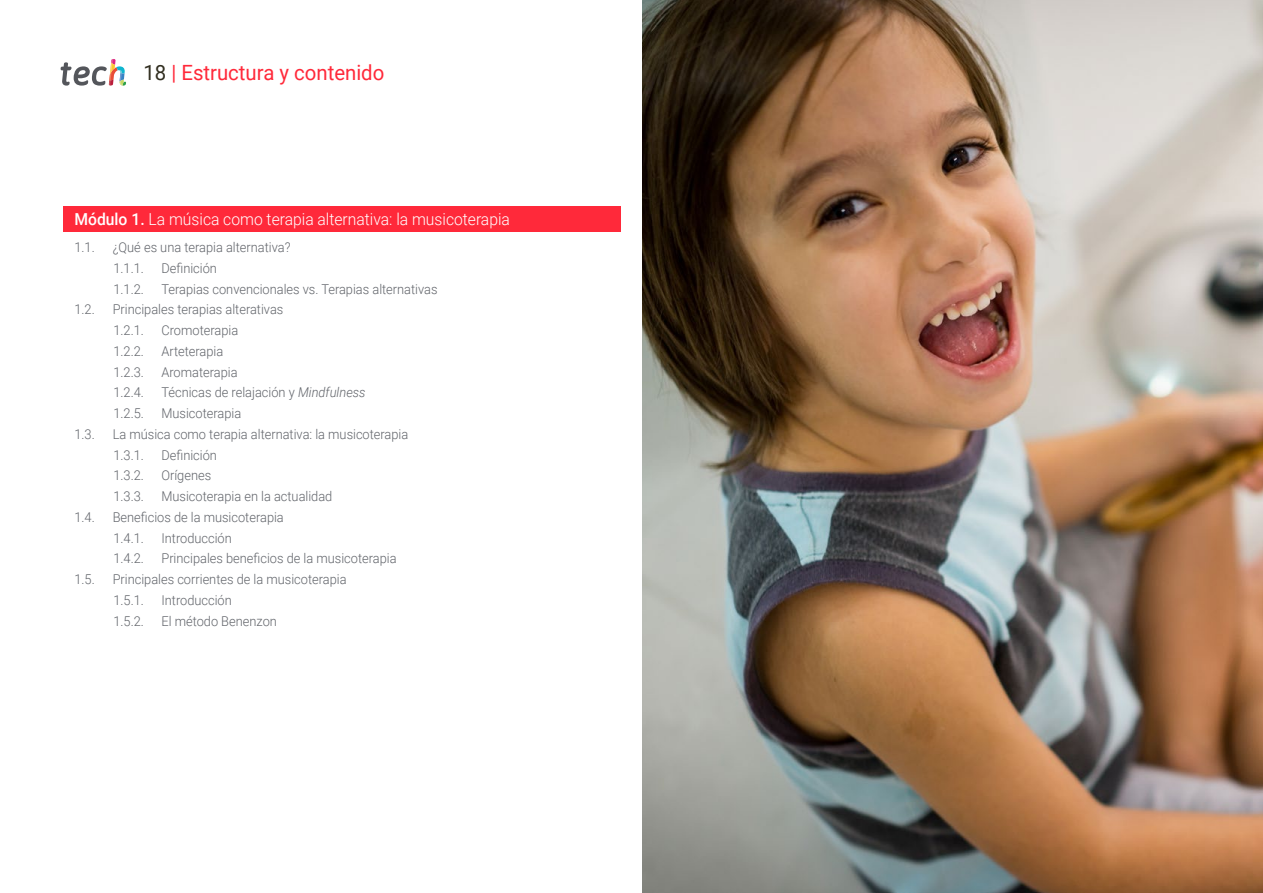
<style>
.page{position:relative;width:1263px;height:893px;background:#fff}
.page>*{position:absolute;margin:0;border:0;box-sizing:border-box;transform-origin:0 0}
.t1{font:21px "Roboto";color:#ff293a}
.t2{font:300 16.5px "Roboto";color:#fff;scale:.95 1}
.t3{font:300 13.5px/20.7px "Roboto";color:#61646a;scale:.95 1}
.s1{color:#312e20}
.s2{font-weight:500}
.s3{font-style:italic}
</style>
<div class="page">
<div style="left:63px;top:206px;width:558px;height:25px;background:#ff293a"></div>
<img style="left:642px;top:0;width:621px;height:893px">
<svg style="left:61px;top:59px;width:65px;height:27px"></svg>
<h1 class="t1" style="left:144px;top:57px;width:242px"><span class="s1">18</span> | Estructura y contenido</h1>
<p class="t2" style="left:74px;top:208px;width:460px"><span class="s2">Módulo 1.</span> La música como terapia alternativa: la musicoterapia</p>
<p class="t3" style="left:74px;top:236px;width:23px">1.1.</p>
<p class="t3" style="left:113px;top:236px;width:189px">¿Qué es una terapia alternativa?<br>1.1.1.</p>
<p class="t3" style="left:161px;top:257px;width:60px">Definición</p>
<p class="t3" style="left:113px;top:278px;width:34px">1.1.2.</p>
<p class="t3" style="left:161px;top:278px;width:292px">Terapias convencionales vs. Terapias alternativas</p>
<p class="t3" style="left:74px;top:299px;width:23px">1.2.</p>
<p class="t3" style="left:113px;top:299px;width:181px">Principales terapias alterativas<br>1.2.1.</p>
<p class="t3" style="left:161px;top:319px;width:82px">Cromoterapia</p>
<p class="t3" style="left:113px;top:340px;width:34px">1.2.2.</p>
<p class="t3" style="left:161px;top:340px;width:67px">Arteterapia</p>
<p class="t3" style="left:113px;top:361px;width:34px">1.2.3.</p>
<p class="t3" style="left:161px;top:361px;width:82px">Aromaterapia</p>
<p class="t3" style="left:113px;top:382px;width:34px">1.2.4.</p>
<p class="t3" style="left:161px;top:382px;width:216px">Técnicas de relajación y <span class="s3">Mindfulness</span></p>
<p class="t3" style="left:113px;top:402px;width:34px">1.2.5.</p>
<p class="t3" style="left:161px;top:402px;width:86px">Musicoterapia</p>
<p class="t3" style="left:74px;top:423px;width:23px">1.3.</p>
<p class="t3" style="left:113px;top:423px;width:313px">La música como terapia alternativa: la musicoterapia<br>1.3.1.</p>
<p class="t3" style="left:161px;top:444px;width:60px">Definición</p>
<p class="t3" style="left:113px;top:465px;width:34px">1.3.2.</p>
<p class="t3" style="left:161px;top:465px;width:54px">Orígenes</p>
<p class="t3" style="left:113px;top:485px;width:34px">1.3.3.</p>
<p class="t3" style="left:161px;top:485px;width:181px">Musicoterapia en la actualidad</p>
<p class="t3" style="left:74px;top:506px;width:23px">1.4.</p>
<p class="t3" style="left:113px;top:506px;width:182px">Beneficios de la musicoterapia<br>1.4.1.</p>
<p class="t3" style="left:161px;top:527px;width:76px">Introducción</p>
<p class="t3" style="left:113px;top:548px;width:34px">1.4.2.</p>
<p class="t3" style="left:161px;top:548px;width:249px">Principales beneficios de la musicoterapia</p>
<p class="t3" style="left:74px;top:568px;width:23px">1.5.</p>
<p class="t3" style="left:113px;top:568px;width:248px">Principales corrientes de la musicoterapia<br>1.5.1.</p>
<p class="t3" style="left:161px;top:589px;width:76px">Introducción</p>
<p class="t3" style="left:113px;top:610px;width:34px">1.5.2.</p>
<p class="t3" style="left:161px;top:610px;width:123px">El método Benenzon</p>
</div>
